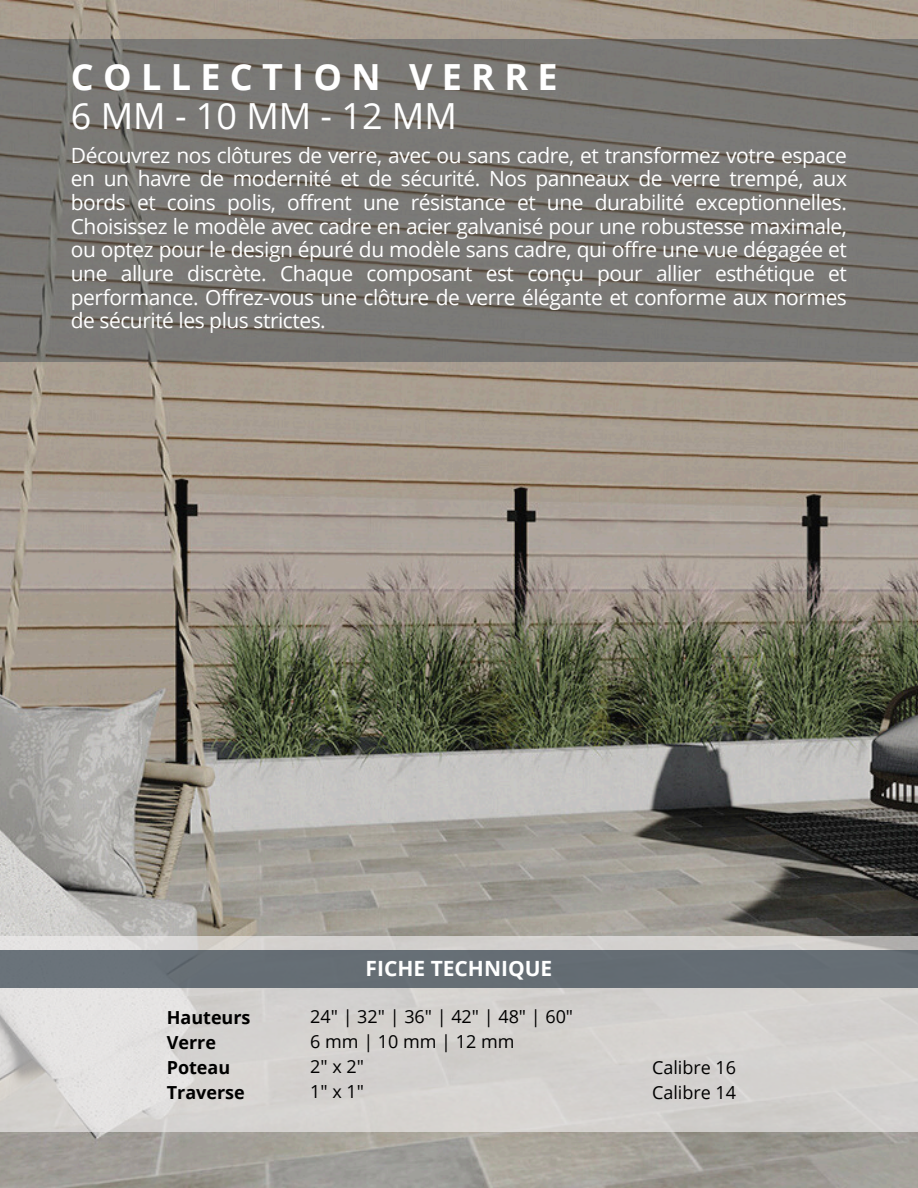
<style>
.page{position:relative;width:918px;height:1188px;background:#fff}
.page>*{position:absolute;margin:0;border:0;box-sizing:border-box;transform-origin:0 0}
.t1{font:700 36px/38.2px "Open Sans";color:#fff}
.t2{font:21px/23.7px "Open Sans";letter-spacing:-.02em;color:#fff;text-align:justify}
.t3{font:700 21px "Open Sans";color:#fff}
.t4{font:18px "Open Sans";color:#000}
.t5{font:700 18px/24.8px "Open Sans";color:#000}
.s1{font-weight:400}
</style>
<div class="page">
<img style="left:0;top:0;width:918px;height:1188px">
<svg style="left:0;top:39px;width:918px;height:323px;background:#777571"></svg>
<svg style="left:0;top:936px;width:918px;height:196px;background:#d5d2d0"></svg>
<div style="left:0;top:950px;width:918px;height:37px;background:#666e75"></div>
<h3 class="t1" style="left:71px;top:57px;width:488px">C O L L E C T I O N V E R R E<br><span class="s1">6 MM - 10 MM - 12 MM</span></h3>
<h1 class="t2" style="left:71px;top:143px;width:778px">Découvrez nos clôtures de verre, avec ou sans cadre, et transformez votre espace en un havre de modernité et de sécurité. Nos panneaux de verre trempé, aux bords et coins polis, offrent une résistance et une durabilité exceptionnelles.<br>Choisissez le modèle avec cadre en acier galvanisé pour une robustesse maximale, ou optez pour le design épuré du modèle sans cadre, qui offre une vue dégagée et une allure discrète. Chaque composant est conçu pour allier esthétique et performance. Offrez-vous une clôture de verre élégante et conforme aux normes de sécurité les plus strictes.</h1>
<p class="t5" style="left:167px;top:1005px;width:85px">Hauteurs<br>Verre<br>Poteau<br>Traverse</p>
<p class="t3" style="left:366px;top:953px;width:188px">FICHE TECHNIQUE</p>
<p class="t4" style="left:310px;top:1004px;width:264px">24" | 32" | 36" | 42" | 48" | 60"</p>
<p class="t4" style="left:310px;top:1029px;width:206px">6mm|10mm|12mm</p>
<p class="t4" style="left:310px;top:1054px;width:55px">2" x 2"</p>
<p class="t4" style="left:310px;top:1079px;width:55px">1" x 1"</p>
<h2 class="t4" style="left:652px;top:1055px;width:86px">Calibre 16</h2>
<h4 class="t4" style="left:652px;top:1079px;width:86px">Calibre 14</h4>
</div>
